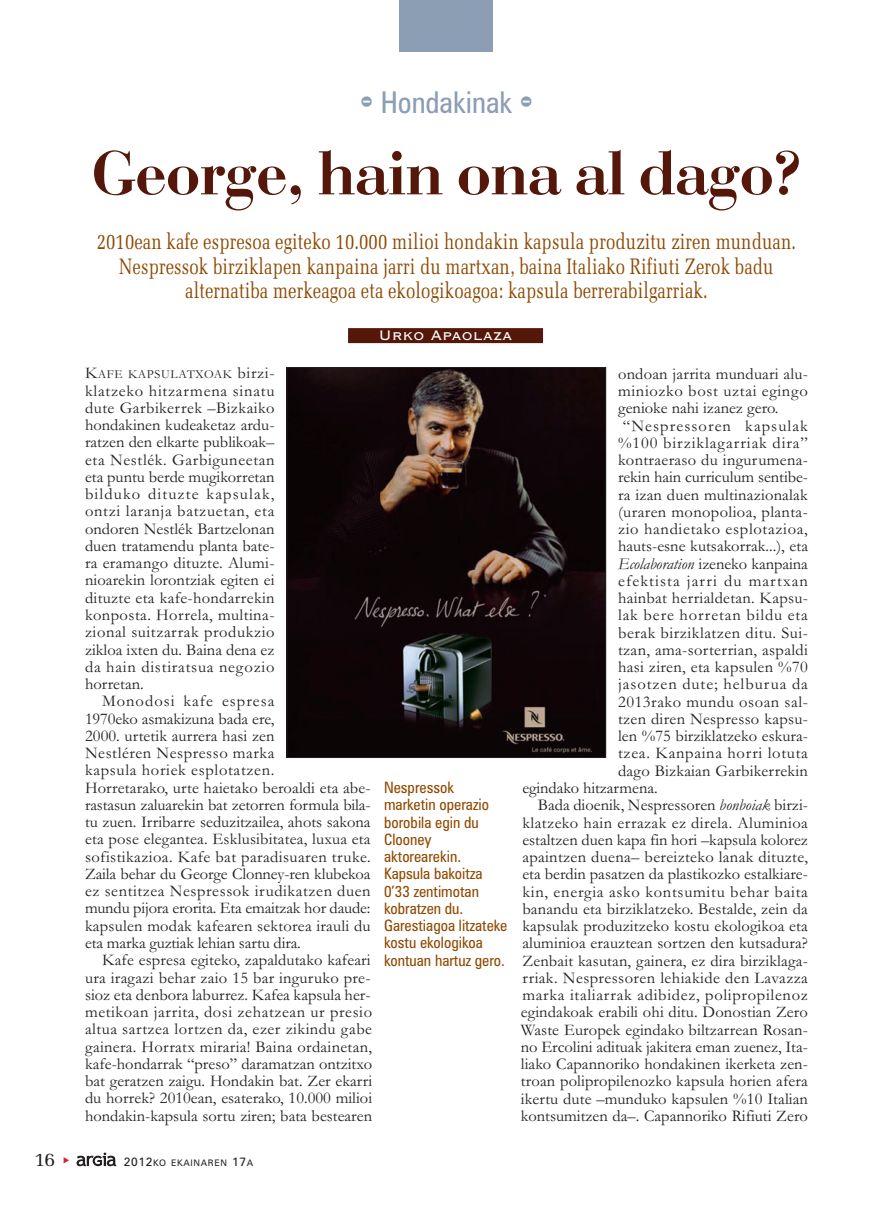
<style>
.page{position:relative;width:893px;height:1212px;background:#fff}
.page>*{position:absolute;margin:0;border:0;box-sizing:border-box;transform-origin:0 0}
.t1{font:64.5px "Bodoni";color:#54170a}
.t2{font:condensed 30px "Zurich BT";color:#8b9eb3}
.t3{font:22.5px/24px "Memoir Condensed";color:#8e4900;text-align:center}
.t4{font:19.5px "Memoir";color:#231f20}
.t5{font:18px "Copperplate Gothic BT";color:#fff}
.t6{font:16.5px/17.2px "Garamond";letter-spacing:.01em;color:#231f20;text-align:justify}
.t7{font:16.5px "Garamond";letter-spacing:.045em;color:#231f20}
.t8{font:16.5px "Garamond";letter-spacing:.055em;color:#231f20}
.t9{font:16.5px "Garamond";letter-spacing:.04em;color:#231f20}
.t10{font:16.5px "Garamond";letter-spacing:.065em;color:#231f20}
.t11{font:16.5px "Garamond";letter-spacing:.03em;color:#231f20}
.t12{font:16.5px "Garamond";letter-spacing:.035em;color:#231f20}
.t13{font:condensed 15.75px/17.2px "Zurich BT";color:#8e4900}
.t14{font:12.3px "Garamond";letter-spacing:.055em;color:#231f20}
.t15{font:9px "Zurich BT";letter-spacing:.075em;color:#231f20}
.s1{font-family:"Bodiac";font-stretch:normal}
.s2{font-size:16.5px}
.s3{font-style:italic}
.s4{font-size:12px}
</style>
<div class="page">
<svg style="left:77px;top:1152px;width:39px;height:14px"></svg>
<div style="left:400px;top:0;width:93px;height:51px;background:#8b9eb3"></div>
<div style="left:348px;top:328px;width:195px;height:15px;background:#54170a"></div>
<img style="left:288px;top:369px;width:316px;height:387px">
<div style="left:286px;top:367px;width:320px;height:391px;border:1px solid #231f20"></div>
<h2 class="t2" style="left:360px;top:91px;width:175px"><span class="s1">-</span> Hondakinak <span class="s1">-</span></h2>
<h1 class="t1" style="left:92px;top:150px;width:710px">George, hain ona al dago?</h1>
<p class="t3" style="left:97px;top:231px;width:701px">2010ean kafe espresoa egiteko 10.000 milioi hondakin kapsula produzitu ziren munduan.<br>Nespressok birziklapen kanpaina jarri du martxan, baina Italiako Rifiuti Zerok badu alternatiba merkeagoa eta ekologikoagoa: kapsula berrerabilgarriak.</p>
<p class="t5" style="left:378px;top:323px;width:136px">Urko Apaolaza</p>
<p class="t14" style="left:85px;top:370px;width:191px"><span class="s2">K</span>AFE KAPSULATXOAK <span class="s2">birzi-</span></p>
<p class="t6" style="left:85px;top:384px;width:191px">klatzeko hitzarmena sinatu dute Garbikerrek –Bizkaiko hondakinen kudeaketaz ardu&shy;ratzen den elkarte publikoak– eta Nestlék. Garbiguneetan eta puntu berde mugikorretan bilduko dituzte kapsulak, ontzi laranja batzuetan, eta ondoren Nestlék Bartzelonan duen tratamendu planta bate&shy;ra eramango dituzte. Alumi&shy;nioarekin lorontziak egiten ei dituzte eta kafe-hondarrekin konposta. Horrela, multina&shy;zional suitzarrak produkzio zikloa ixten du. Baina dena ez da hain distiratsua negozio horretan.</p>
<p class="t6" style="left:85px;top:694px;width:287px;text-align:left;text-indent:17px">Monodosi kafe espresa<br>1970eko asmakizuna bada ere,<br>2000. urtetik aurrera hasi zen<br>Nestléren Nespresso marka<br>kapsula horiek esplotatzen.<br>Horretarako, urte haietako beroaldi eta abe&shy;rastasun zaluarekin bat zetorren formula bila&shy;tu zuen. Irribarre seduzitzailea, ahots sakona eta pose elegantea. Esklusibitatea, luxua eta sofistikazioa. Kafe bat paradisuaren truke.<br>Zaila behar du George Clonney-ren klubekoa ez sentitzea Nespressok irudikatzen duen mundu pijora erorita. Eta emaitzak hor daude: kapsulen modak kafearen sektorea irauli du eta marka guztiak lehian sartu dira.</p>
<p class="t6" style="left:85px;top:953px;width:289px;text-indent:17px">Kafe espresa egiteko, zapaldutako kafeari ura iragazi behar zaio 15 bar inguruko pre&shy;sioz eta denbora laburrez. Kafea kapsula her&shy;metikoan jarrita, dosi zehatzean ur presio altua sartzea lortzen da, ezer zikindu gabe gainera. Horratx miraria! Baina ordainetan, kafe-hondarrak “preso” daramatzan ontzitxo bat geratzen zaigu. Hondakin bat. Zer ekarri du horrek? 2010ean, esaterako, 10.000 milioi hondakin-kapsula sortu ziren; bata bestearen</p>
<p class="t13" style="left:384px;top:780px;width:125px">Nespressok marketin operazio borobila egin du<br>Clooney aktorearekin.<br>Kapsula bakoitza<br>0’33 zentimotan kobratzen du.<br>Garestiagoa litzateke kostu ekologikoa kontuan hartuz gero.</p>
<p class="t6" style="left:618px;top:367px;width:191px">ondoan jarrita munduari alu-</p>
<p class="t9" style="left:618px;top:385px;width:191px">miniozko bost uztai egingo</p>
<p class="t6" style="left:618px;top:401px;width:162px">genioke nahi izanez gero.</p>
<p class="t10" style="left:623px;top:420px;width:187px">“Nespressoren kapsulak</p>
<p class="t8" style="left:618px;top:437px;width:191px">%100 birziklagarriak dira”</p>
<p class="t6" style="left:618px;top:453px;width:191px">kontraeraso du ingurumena-</p>
<p class="t6" style="left:618px;top:470px;width:191px">rekin hain curriculum sentibe-</p>
<p class="t6" style="left:618px;top:488px;width:191px">ra izan duen multinazionalak</p>
<p class="t6" style="left:618px;top:505px;width:191px">(uraren monopolioa, planta-</p>
<p class="t9" style="left:618px;top:523px;width:191px">zio handietako esplotazioa,</p>
<p class="t6" style="left:618px;top:539px;width:191px">hauts-esne kutsakorrak...), eta</p>
<p class="t6" style="left:618px;top:557px;width:191px"><span class="s3">Ecolaboration</span> izeneko kanpaina</p>
<p class="t10" style="left:618px;top:575px;width:191px">efektista jarri du martxan</p>
<p class="t6" style="left:618px;top:591px;width:191px">hainbat herrialdetan. Kapsu-</p>
<p class="t8" style="left:618px;top:609px;width:191px">lak bere horretan bildu eta</p>
<p class="t11" style="left:618px;top:627px;width:191px">berak birziklatzen ditu. Sui-</p>
<p class="t6" style="left:618px;top:643px;width:191px">tzan, ama-sorterrian, aspaldi</p>
<p class="t6" style="left:618px;top:660px;width:191px">hasi ziren, eta kapsulen %70</p>
<p class="t8" style="left:618px;top:678px;width:191px">jasotzen dute; helburua da</p>
<p class="t12" style="left:618px;top:696px;width:191px">2013rako mundu osoan sal-</p>
<p class="t6" style="left:618px;top:712px;width:191px">tzen diren Nespresso kapsu-</p>
<p class="t6" style="left:618px;top:729px;width:191px">len %75 birziklatzeko eskura-</p>
<p class="t7" style="left:618px;top:748px;width:191px">tzea. Kanpaina horri lotuta</p>
<p class="t6" style="left:618px;top:764px;width:191px">dago Bizkaian Garbikerrekin</p>
<p class="t6" style="left:522px;top:781px;width:137px">egindako hitzarmena.</p>
<p class="t6" style="left:538px;top:798px;width:272px">Bada dioenik, Nespressoren <span class="s3">bonboiak</span> birzi-</p>
<p class="t6" style="left:522px;top:815px;width:287px">klatzeko hain errazak ez direla. Aluminioa</p>
<p class="t6" style="left:522px;top:833px;width:287px">estaltzen duen kapa fin hori –kapsula kolorez</p>
<p class="t6" style="left:522px;top:850px;width:287px">apaintzen duena– bereizteko lanak dituzte,</p>
<p class="t6" style="left:522px;top:867px;width:287px">eta berdin pasatzen da plastikozko estalkiare-</p>
<p class="t7" style="left:522px;top:886px;width:287px">kin, energia asko kontsumitu behar baita</p>
<p class="t6" style="left:522px;top:902px;width:287px">banandu eta birziklatzeko. Bestalde, zein da</p>
<p class="t6" style="left:522px;top:919px;width:287px">kapsulak produzitzeko kostu ekologikoa eta</p>
<p class="t6" style="left:522px;top:936px;width:287px">aluminioa erauztean sortzen den kutsadura?</p>
<p class="t6" style="left:522px;top:954px;width:287px">Zenbait kasutan, gainera, ez dira birziklaga-</p>
<p class="t6" style="left:522px;top:971px;width:287px">rriak. Nespressoren lehiakide den Lavazza</p>
<p class="t7" style="left:522px;top:989px;width:287px">marka italiarrak adibidez, polipropilenoz</p>
<p class="t6" style="left:521px;top:1005px;width:289px">egindakoak erabili ohi ditu. Donostian Zero</p>
<p class="t6" style="left:521px;top:1023px;width:289px">Waste Europek egindako biltzarrean Rosan-</p>
<p class="t6" style="left:521px;top:1040px;width:289px">no Ercolini adituak jakitera eman zuenez, Ita-</p>
<p class="t6" style="left:521px;top:1057px;width:289px">liako Capannoriko hondakinen ikerketa zen-</p>
<p class="t6" style="left:521px;top:1074px;width:289px">troan polipropilenozko kapsula horien afera</p>
<p class="t6" style="left:521px;top:1092px;width:289px">ikertu dute –munduko kapsulen %10 Italian</p>
<p class="t6" style="left:521px;top:1109px;width:289px">kontsumitzen da–. Capannoriko Rifiuti Zero</p>
<p class="t4" style="left:35px;top:1151px;width:22px">16</p>
<p class="t15" style="left:124px;top:1160px;width:131px"><span class="s4">2012</span>KO EKAINAREN <span class="s4">17</span>A</p>
</div>
